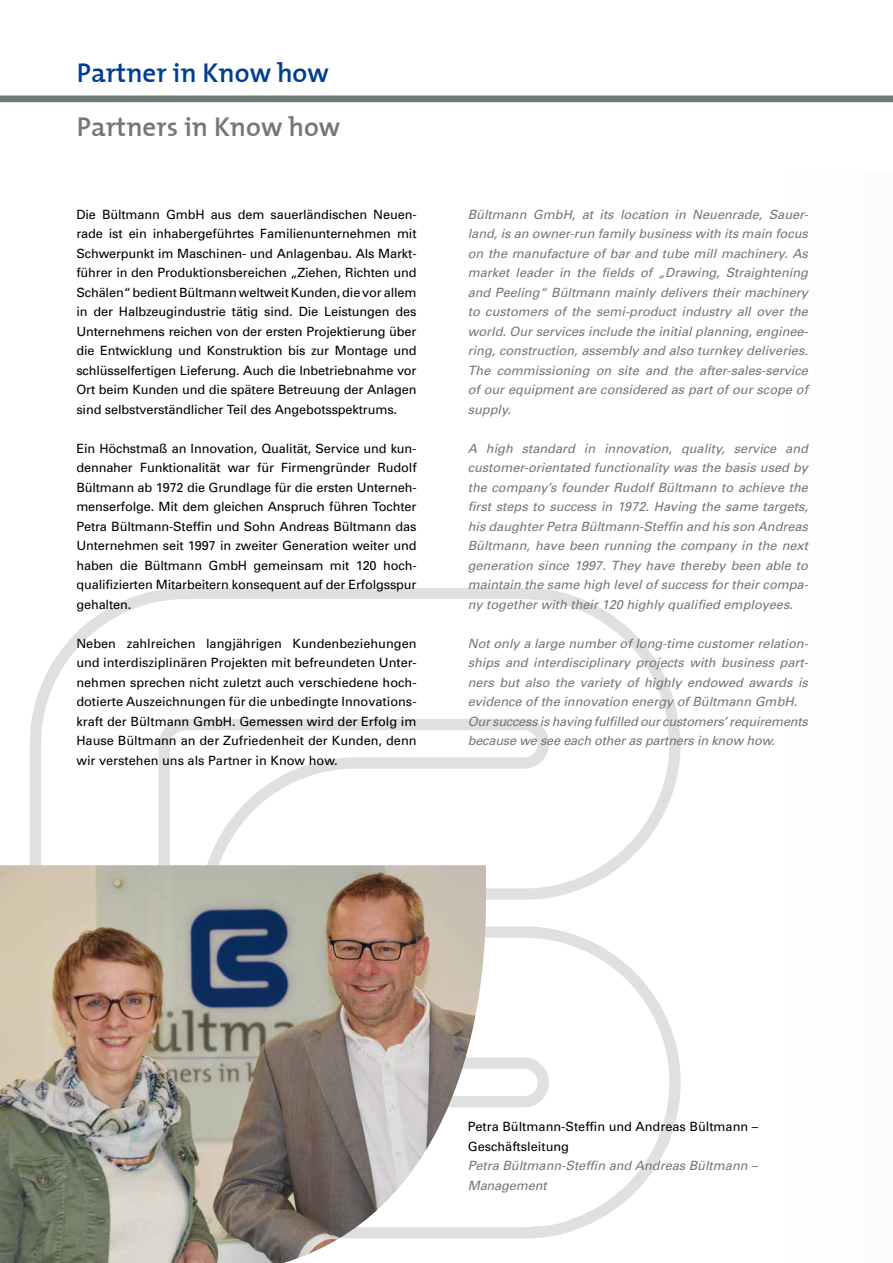
<style>
.page{position:relative;width:893px;height:1263px;background:#fff}
.page>*{position:absolute;margin:0;border:0;box-sizing:border-box;transform-origin:0 0}
.t1{font:27px "The Mix Semi Bold Plain";color:#717879}
.t2{font:27px "The Mix Semi Bold Plain";color:#003e90}
.t3{font:12.75px/19.5px "Univers";color:#000;text-align:justify}
.t4{font:italic 12.75px/19.5px "Univers";color:#717879;text-align:justify}
</style>
<div class="page">
<div style="left:0;top:96px;width:893px;height:6px;background:#717879"></div>
<svg style="left:30px;top:588px;width:651px;height:651px"></svg>
<img style="left:0;top:865px;width:486px;height:398px">
<h1 class="t2" style="left:77px;top:51px;width:253px">Partner in Know how</h1>
<h1 class="t1" style="left:77px;top:105px;width:265px">Partners in Know how</h1>
<p class="t3" style="left:76px;top:204px;width:342px">Die Bültmann GmbH aus dem sauerländischen Neuen&shy;rade ist ein inhabergeführtes Familienunternehmen mit Schwerpunkt im Maschinen- und Anlagenbau. Als Markt&shy;führer in den Produktionsbereichen „Ziehen, Richten und Schälen“ bedient Bültmann weltweit Kunden, die vor allem in der Halbzeugindustrie tätig sind. Die Leistungen des Unternehmens reichen von der ersten Projektierung über die Entwicklung und Konstruktion bis zur Montage und schlüsselfertigen Lieferung. Auch die Inbetriebnahme vor Ort beim Kunden und die spätere Betreuung der Anlagen sind selbstverständlicher Teil des Angebotsspektrums.</p>
<p class="t3" style="left:76px;top:438px;width:342px">Ein Höchstmaß an Innovation, Qualität, Service und kun&shy;dennaher Funktionalität war für Firmengründer Rudolf Bültmann ab 1972 die Grundlage für die ersten Unterneh&shy;menserfolge. Mit dem gleichen Anspruch führen Tochter Petra Bültmann-Steffin und Sohn Andreas Bültmann das Unternehmen seit 1997 in zweiter Generation weiter und haben die Bültmann GmbH gemeinsam mit 120 hoch&shy;qualifizierten Mitarbeitern konsequent auf der Erfolgsspur gehalten.</p>
<p class="t3" style="left:76px;top:633px;width:342px">Neben zahlreichen langjährigen Kundenbeziehungen und interdisziplinären Projekten mit befreundeten Unter&shy;nehmen sprechen nicht zuletzt auch verschiedene hoch&shy;dotierte Auszeichnungen für die unbedingte Innovations&shy;kraft der Bültmann GmbH. Gemessen wird der Erfolg im Hause Bültmann an der Zufriedenheit der Kunden, denn wir verstehen uns als Partner in Know how.</p>
<p class="t4" style="left:468px;top:204px;width:342px">Bültmann GmbH, at its location in Neuenrade, Sauer&shy;land, is an owner-run family business with its main focus on the manufacture of bar and tube mill machinery. As market leader in the fields of „Drawing, Straightening and Peeling“ Bültmann mainly delivers their machinery to customers of the semi-product industry all over the world. Our services include the initial planning, enginee&shy;ring, construction, assembly and also turnkey deliveries.<br>The commissioning on site and the after-sales-service of our equipment are considered as part of our scope of supply.</p>
<p class="t4" style="left:468px;top:438px;width:342px">A high standard in innovation, quality, service and customer-orientated functionality was the basis used by the company’s founder Rudolf Bültmann to achieve the first steps to success in 1972. Having the same targets, his daughter Petra Bültmann-Steffin and his son Andreas Bültmann, have been running the company in the next generation since 1997. They have thereby been able to maintain the same high level of success for their compa&shy;ny together with their 120 highly qualified employees.</p>
<p class="t4" style="left:468px;top:633px;width:342px;text-align:left">Not only a large number of long-time customer relation&shy;ships and interdisciplinary projects with business part&shy;ners but also the variety of highly endowed awards is evidence of the innovation energy of Bültmann GmbH.<br>Our success is having fulfilled our customers’ requirements because we see each other as partners in know how.</p>
<p class="t3" style="left:468px;top:1116px;width:292px">Petra Bültmann-Steffin und Andreas Bültmann –<br>Geschäftsleitung</p>
<p class="t4" style="left:468px;top:1155px;width:291px">Petra Bültmann-Steffin and Andreas Bültmann –<br>Management</p>
</div>
